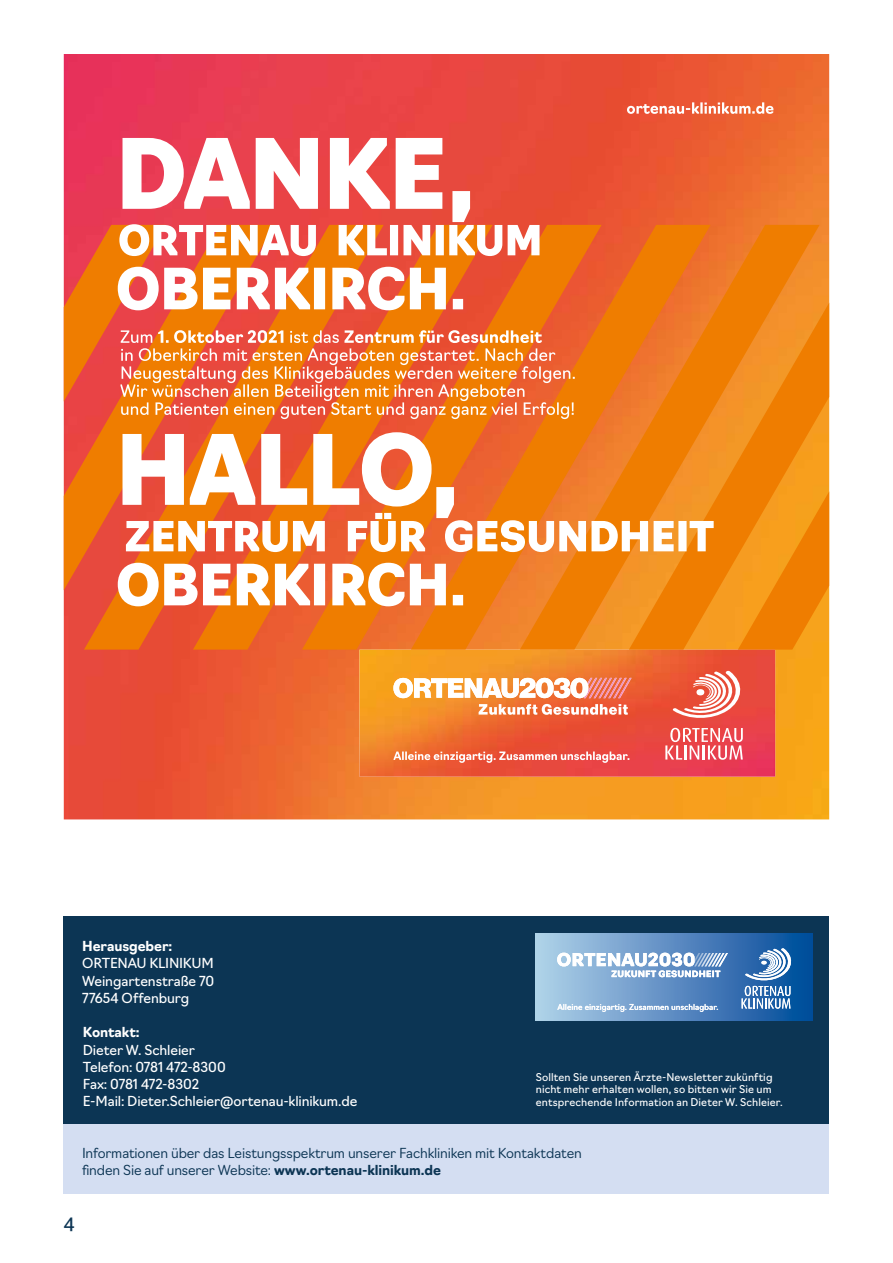
<style>
.page{position:relative;width:893px;height:1263px;background:#fff}
.page>*{position:absolute;margin:0;border:0;box-sizing:border-box;transform-origin:0 0}
.t1{font:18px "Navigo";color:#0c3554}
.t2{font:13.5px/17.2px "Navigo";letter-spacing:-.01em;color:#fff;text-align:justify}
.t3{font:300 13.5px/17.2px "Navigo";letter-spacing:-.01em;color:#0c3554}
.t4{font:700 13.5px "Navigo";letter-spacing:-.005em;color:#fff}
.t5{font:10.5px/12.6px "Navigo";letter-spacing:.01em;color:#fff}
.t6{font:500 7.8px "Navigo";color:#fff}
.s1{font-weight:700}
</style>
<div class="page">
<div style="left:64px;top:917px;width:765px;height:209px;background:#0c3554"></div>
<div style="left:64px;top:1124px;width:765px;height:69px;background:#d4def2"></div>
<img style="left:64px;top:54px;width:765px;height:765px">
<svg style="left:84px;top:590px;width:109px;height:60px;background:#ea611d"></svg>
<svg style="left:711px;top:225px;width:109px;height:78px;background:#ef7e16"></svg>
<svg style="left:64px;top:419px;width:129px;height:171px;background:#eb651c"></svg>
<svg style="left:193px;top:419px;width:218px;height:231px;background:#ec6c19"></svg>
<svg style="left:411px;top:225px;width:300px;height:425px;background:#ee7816"></svg>
<svg style="left:629px;top:303px;width:200px;height:347px;background:#f08613"></svg>
<svg style="left:738px;top:491px;width:91px;height:159px;background:#f28e0e"></svg>
<svg style="left:627px;top:102px;width:146px;height:12px"></svg>
<img style="left:359px;top:650px;width:416px;height:127px">
<svg style="left:671px;top:670px;width:74px;height:50px"></svg>
<svg style="left:665px;top:728px;width:78px;height:32px"></svg>
<svg style="left:394px;top:751px;width:235px;height:12px;background:#ef8370"></svg>
<svg style="left:479px;top:704px;width:149px;height:11px"></svg>
<img style="left:631px;top:678px;width:1px;height:20px">
<img style="left:626px;top:678px;width:5px;height:20px">
<img style="left:621px;top:678px;width:5px;height:20px">
<img style="left:612px;top:678px;width:9px;height:20px">
<img style="left:607px;top:678px;width:5px;height:20px">
<img style="left:602px;top:678px;width:5px;height:20px">
<img style="left:597px;top:678px;width:5px;height:20px">
<img style="left:592px;top:678px;width:5px;height:20px">
<img style="left:588px;top:678px;width:4px;height:20px">
<svg style="left:393px;top:678px;width:195px;height:20px"></svg>
<svg style="left:118px;top:563px;width:345px;height:43px"></svg>
<svg style="left:123px;top:432px;width:591px;height:120px"></svg>
<svg style="left:64px;top:138px;width:511px;height:281px"></svg>
<div style="left:536px;top:934px;width:276px;height:86px;background:linear-gradient(to right,#b5d2ea,#01499a)"></div>
<svg style="left:557px;top:1004px;width:161px;height:8px"></svg>
<svg style="left:557px;top:953px;width:171px;height:24px;background:#b0c8e2"></svg>
<svg style="left:742px;top:947px;width:52px;height:62px;background:#6592c2"></svg>
<p class="t4" style="left:82px;top:935px;width:92px">Herausgeber:</p>
<p class="t2" style="left:82px;top:954px;width:133px">ORTENAU KLINIKUM Weingartenstraße 70<br>77654 Offenburg</p>
<p class="t4" style="left:83px;top:1022px;width:58px">Kontakt:</p>
<p class="t2" style="left:83px;top:1040px;width:276px;text-align:left">Dieter W. Schleier<br>Telefon: 0781 472-8300<br>Fax: 0781 472-8302<br>E-Mail: Dieter.Schleier@ortenau-klinikum.de</p>
<p class="t6" style="left:557px;top:1001px;width:162px">Alleine einzigartig. Zusammen unschlagbar.</p>
<p class="t5" style="left:536px;top:1070px;width:248px">Sollten Sie unseren Ärzte-Newsletter zukünftig nicht mehr erhalten wollen, so bitten wir Sie um entsprechende Information an Dieter W. Schleier.</p>
<p class="t3" style="left:82px;top:1143px;width:501px">Informationen über das Leistungsspektrum unserer Fachkliniken mit Kontaktdaten finden Sie auf unserer Website: <span class="s1">www.ortenau-klinikum.de</span></p>
<h1 class="t1" style="left:64px;top:1210px;width:13px">4</h1>
</div>
